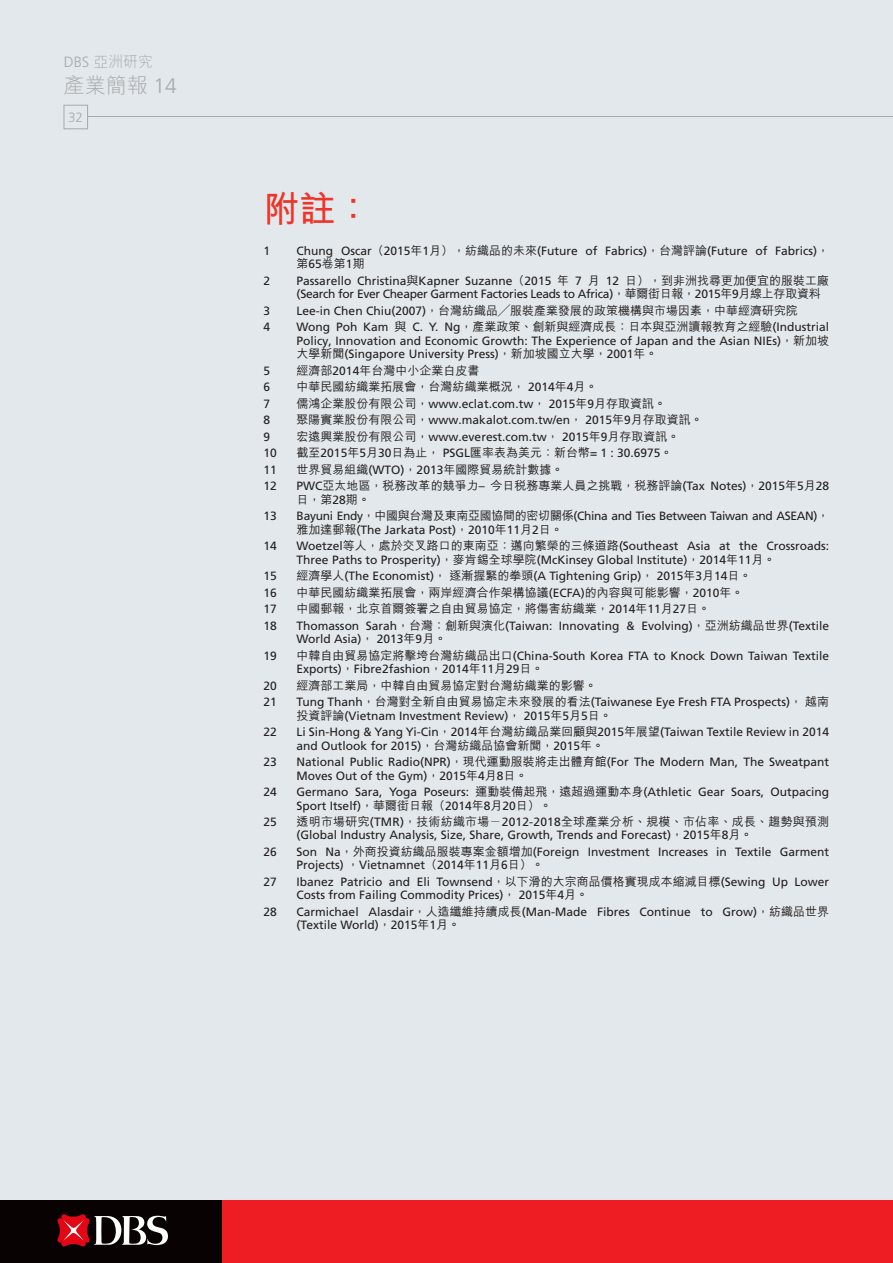
<style>
.page{position:relative;width:893px;height:1263px;background:#fff}
.page>*{position:absolute;margin:0;border:0;box-sizing:border-box;transform-origin:0 0}
.t1{font:700 36px "M Hei HK";color:#ef342a}
.t2{font:300 21px "M Hei HK";color:#a8a9ad}
.t3{font:300 14.85px "M Hei HK";color:#a8a9ad}
.t4{font:300 13.5px "Frutiger LT Pro";color:#a8a9ad}
.t5{font:12px/13.5px "Frutiger LT Pro";color:#231f20}
.t6{font:500 12px/13.5px "M Hei HK";color:#231f20}
.t7{font:12px/13.5px "Frutiger LT Pro";letter-spacing:-.025em;color:#231f20}
.s1{font-family:"Frutiger LT Pro"}
.s2{font-family:"M Hei HK";font-weight:500}
.s3{font-family:"Frutiger LT Pro";font-weight:400}
.s4{font-weight:300}
</style>
<div class="page">
<div style="left:0;top:1198px;width:893px;height:65px;background:#ee1d23"></div>
<div style="left:0;top:1198px;width:221px;height:65px;background:#080302"></div>
<svg style="left:57px;top:1214px;width:111px;height:33px"></svg>
<div style="left:0;top:0;width:893px;height:1199px;background:#e2e8eb"></div>
<hr style="left:85px;top:117px;width:808px;height:1px;background:#a8a9ad">
<div style="left:64px;top:105px;width:24px;height:24px;background:#e2e8eb;border:1px solid #a8a9ad"></div>
<p class="t3" style="left:64px;top:51px;width:91px"><span class="s1">DBS</span> 亞洲研究</p>
<h2 class="t2" style="left:64px;top:71px;width:115px">產業簡報 <span class="s1">14</span></h2>
<p class="t4" style="left:68px;top:109px;width:16px">32</p>
<h1 class="t1" style="left:264px;top:183px;width:109px">附註：</h1>
<p class="t5" style="left:264px;top:244px;width:8px">1</p>
<p class="t5" style="left:297px;top:244px;width:534px">Chung Oscar<span class="s2">（</span>2015<span class="s2">年</span>1<span class="s2">月），紡織品的未來</span>(Future of Fabrics)<span class="s2">，台灣評論</span>(Future of Fabrics)<span class="s2">，</span></p>
<p class="t6" style="left:297px;top:256px;width:70px">第<span class="s3">65</span>卷第<span class="s3">1</span>期</p>
<p class="t5" style="left:264px;top:274px;width:8px">2</p>
<p class="t7" style="left:297px;top:274px;width:534px">Passarello Christina<span class="s2">與</span>Kapner Suzanne<span class="s2">（</span>2015 <span class="s2">年</span> 7 <span class="s2">月</span> 12 <span class="s2">日），到非洲找尋更加便宜的服裝工廠</span>(Search for Ever Cheaper Garment Factories Leads to Africa)<span class="s2">，華爾街日報，</span>2015<span class="s2">年</span>9<span class="s2">月線上存取資料</span></p>
<p class="t5" style="left:264px;top:304px;width:8px">3</p>
<p class="t6" style="left:297px;top:303px;width:503px"><span class="s3">Lee-in Chen Chiu(2007)</span>，台灣紡織品╱服裝產業發展的政策機構與市場因素，中華經濟研究院</p>
<p class="t5" style="left:264px;top:321px;width:8px">4</p>
<p class="t5" style="left:297px;top:321px;width:534px;text-align:justify">Wong Poh Kam <span class="s2">與</span> C. Y. Ng<span class="s2">，產業政策、創新與經濟成長：日本與亞洲讀報教育之經驗</span>(Industrial Policy, Innovation and Economic Growth: The Experience of Japan and the Asian NIEs)<span class="s2">，新加坡大學新聞</span>(Singapore University Press)<span class="s2">，新加坡國立大學，</span>2001<span class="s2">年。</span></p>
<p class="t5" style="left:264px;top:364px;width:8px">5</p>
<p class="t6" style="left:297px;top:363px;width:184px">經濟部<span class="s3">2014</span>年台灣中小企業白皮書</p>
<p class="t5" style="left:264px;top:380px;width:8px">6</p>
<p class="t6" style="left:297px;top:379px;width:302px">中華民國紡織業拓展會，台灣紡織業概況， <span class="s3">2014</span>年<span class="s3">4</span>月。</p>
<p class="t5" style="left:264px;top:397px;width:8px">7</p>
<p class="t5" style="left:297px;top:397px;width:371px"><span class="s2">儒鴻企業股份有限公司，</span>www.eclat.com.tw<span class="s2">，</span> 2015<span class="s2">年</span>9<span class="s2">月存取資訊。</span></p>
<p class="t5" style="left:264px;top:413px;width:8px">8</p>
<p class="t5" style="left:297px;top:413px;width:408px"><span class="s2">聚陽實業股份有限公司，</span>www.makalot.com.tw/en<span class="s2">，</span> 2015<span class="s2">年</span>9<span class="s2">月存取資訊。</span></p>
<p class="t5" style="left:264px;top:430px;width:8px">9</p>
<p class="t5" style="left:297px;top:430px;width:384px"><span class="s2">宏遠興業股份有限公司，</span>www.everest.com.tw<span class="s2">，</span> 2015<span class="s2">年</span>9<span class="s2">月存取資訊。</span></p>
<p class="t5" style="left:264px;top:446px;width:15px">10</p>
<p class="t5" style="left:297px;top:446px;width:377px"><span class="s2">截至</span>2015<span class="s2">年</span>5<span class="s2">月</span>30<span class="s2">日為止，</span> PSGL<span class="s2">匯率表為美元：新台幣</span>= 1 : 30.6975<span class="s2">。</span></p>
<p class="t5" style="left:264px;top:463px;width:15px">11</p>
<p class="t6" style="left:297px;top:462px;width:268px">世界貿易組織<span class="s3">(WTO)</span>，<span class="s3">2013</span>年國際貿易統計數據。</p>
<p class="t5" style="left:264px;top:479px;width:15px">12</p>
<p class="t6" style="left:297px;top:478px;width:534px"><span class="s3">PWC</span>亞太地區，稅務改革的競爭力<span class="s3">–</span> 今日稅務專業人員之挑戰，稅務評論<span class="s3">(Tax Notes)</span>，<span class="s3">2015</span>年<span class="s3">5</span>月<span class="s3">28</span>日，第<span class="s3">28</span>期。</p>
<p class="t5" style="left:264px;top:509px;width:15px">13</p>
<p class="t7" style="left:297px;top:509px;width:534px">Bayuni Endy<span class="s2">，中國與台灣及東南亞國協間的密切關係</span>(China and Ties Between Taiwan and ASEAN)<span class="s2">，雅加達郵報</span>(The Jarkata Post)<span class="s2">，</span>2010<span class="s2">年</span>11<span class="s2">月</span>2<span class="s2">日。</span></p>
<p class="t5" style="left:264px;top:539px;width:15px">14</p>
<p class="t5" style="left:297px;top:539px;width:534px">Woetzel<span class="s2">等人，處於交叉路口的東南亞：邁向繁榮的三條道路</span>(Southeast Asia at the Crossroads:<br>Three Paths to Prosperity)<span class="s2">，麥肯錫全球學院</span>(McKinsey Global Institute)<span class="s2">，</span>2014<span class="s2">年</span>11<span class="s2">月。</span></p>
<p class="t5" style="left:264px;top:569px;width:15px">15</p>
<p class="t5" style="left:297px;top:569px;width:456px"><span class="s2">經濟學人</span>(The Economist)<span class="s2">，逐漸握緊的拳頭</span>(A Tightening Grip)<span class="s2">，</span> 2015<span class="s2">年</span>3<span class="s2">月</span>14<span class="s2">日。</span></p>
<p class="t5" style="left:264px;top:586px;width:15px">16</p>
<p class="t6" style="left:297px;top:585px;width:448px">中華民國紡織業拓展會，兩岸經濟合作架構協議<span class="s3">(ECFA)</span>的內容與可能影響，<span class="s3">2010</span>年。</p>
<p class="t5" style="left:264px;top:602px;width:15px">17</p>
<p class="t6" style="left:297px;top:601px;width:415px">中國郵報，北京首爾簽署之自由貿易協定，將傷害紡織業，<span class="s3">2014</span>年<span class="s3">11</span>月<span class="s3">27</span>日。</p>
<p class="t5" style="left:264px;top:619px;width:15px">18</p>
<p class="t5" style="left:297px;top:619px;width:534px">Thomasson Sarah<span class="s2">，台灣：創新與演化</span>(Taiwan: Innovating &amp; Evolving)<span class="s2">，亞洲紡織品世界</span>(Textile<br>World Asia)<span class="s2">，</span> 2013<span class="s2">年</span>9<span class="s2">月。</span></p>
<p class="t5" style="left:264px;top:649px;width:15px">19</p>
<p class="t5" style="left:297px;top:649px;width:534px"><span class="s2">中韓自由貿易協定將擊垮台灣紡織品出口</span>(China-South Korea FTA to Knock Down Taiwan Textile<br>Exports)<span class="s2">，</span>Fibre2fashion<span class="s2">，</span>2014<span class="s2">年</span>11<span class="s2">月</span>29<span class="s2">日。</span></p>
<p class="t5" style="left:264px;top:679px;width:15px">20</p>
<p class="t6" style="left:297px;top:677px;width:301px">經濟部工業局，中韓自由貿易協定對台灣紡織業的影響。</p>
<p class="t5" style="left:264px;top:695px;width:15px">21</p>
<p class="t5" style="left:297px;top:695px;width:534px">Tung Thanh<span class="s2">，台灣對全新自由貿易協定未來發展的看法</span>(Taiwanese Eye Fresh FTA Prospects)<span class="s2">，越南投資評論</span>(Vietnam Investment Review)<span class="s2">，</span> 2015<span class="s2">年</span>5<span class="s2">月</span>5<span class="s2">日。</span></p>
<p class="t5" style="left:264px;top:725px;width:15px">22</p>
<p class="t5" style="left:297px;top:725px;width:534px">Li Sin-Hong &amp; Yang Yi-Cin<span class="s2">，</span>2014<span class="s2">年台灣紡織品業回顧與</span>2015<span class="s2">年展望</span>(Taiwan Textile Review in 2014 and Outlook for 2015)<span class="s2">，台灣紡織品協會新聞，</span>2015<span class="s2">年。</span></p>
<p class="t5" style="left:264px;top:755px;width:15px">23</p>
<p class="t5" style="left:297px;top:755px;width:534px">National Public Radio(NPR)<span class="s2">，現代運動服裝將走出體育館</span>(For The Modern Man, The Sweatpant<br>Moves Out of the Gym)<span class="s2">，</span>2015<span class="s2">年</span>4<span class="s2">月</span>8<span class="s2">日。</span></p>
<p class="t5" style="left:264px;top:785px;width:15px">24</p>
<p class="t5" style="left:297px;top:785px;width:534px">Germano Sara, Yoga Poseurs: <span class="s2">運動裝備起飛，遠超過運動本身</span>(Athletic Gear Soars, Outpacing<br>Sport Itself)<span class="s2">，華爾街日報（</span>2014<span class="s2">年</span>8<span class="s2">月</span>20<span class="s2">日）。</span></p>
<p class="t5" style="left:264px;top:815px;width:15px">25</p>
<p class="t6" style="left:297px;top:814px;width:534px">透明市場研究<span class="s3">(TMR)</span>，技術紡織市場<span class="s4">－</span><span class="s3">2012-2018</span>全球產業分析、規模、市佔率、成長、趨勢與預測</p>
<p class="t5" style="left:297px;top:829px;width:457px">(Global Industry Analysis, Size, Share, Growth, Trends and Forecast)<span class="s2">，</span>2015<span class="s2">年</span>8<span class="s2">月。</span></p>
<p class="t5" style="left:264px;top:845px;width:15px">26</p>
<p class="t5" style="left:297px;top:845px;width:534px">Son Na<span class="s2">，外商投資紡織品服裝專案金額增加</span>(Foreign Investment Increases in Textile Garment<br>Projects) <span class="s2">，</span>Vietnamnet<span class="s2">（</span>2014<span class="s2">年</span>11<span class="s2">月</span>6<span class="s2">日）。</span></p>
<p class="t5" style="left:264px;top:875px;width:15px">27</p>
<p class="t5" style="left:297px;top:875px;width:534px">Ibanez Patricio and Eli Townsend<span class="s2">，以下滑的大宗商品價格實現成本縮減目標</span>(Sewing Up Lower<br>Costs from Failing Commodity Prices)<span class="s2">，</span> 2015<span class="s2">年</span>4<span class="s2">月。</span></p>
<p class="t5" style="left:264px;top:905px;width:15px">28</p>
<p class="t5" style="left:297px;top:905px;width:534px">Carmichael Alasdair<span class="s2">，人造纖維持續成長</span>(Man-Made Fibres Continue to Grow)<span class="s2">，紡織品世界</span>(Textile World)<span class="s2">，</span>2015<span class="s2">年</span>1<span class="s2">月。</span></p>
</div>
